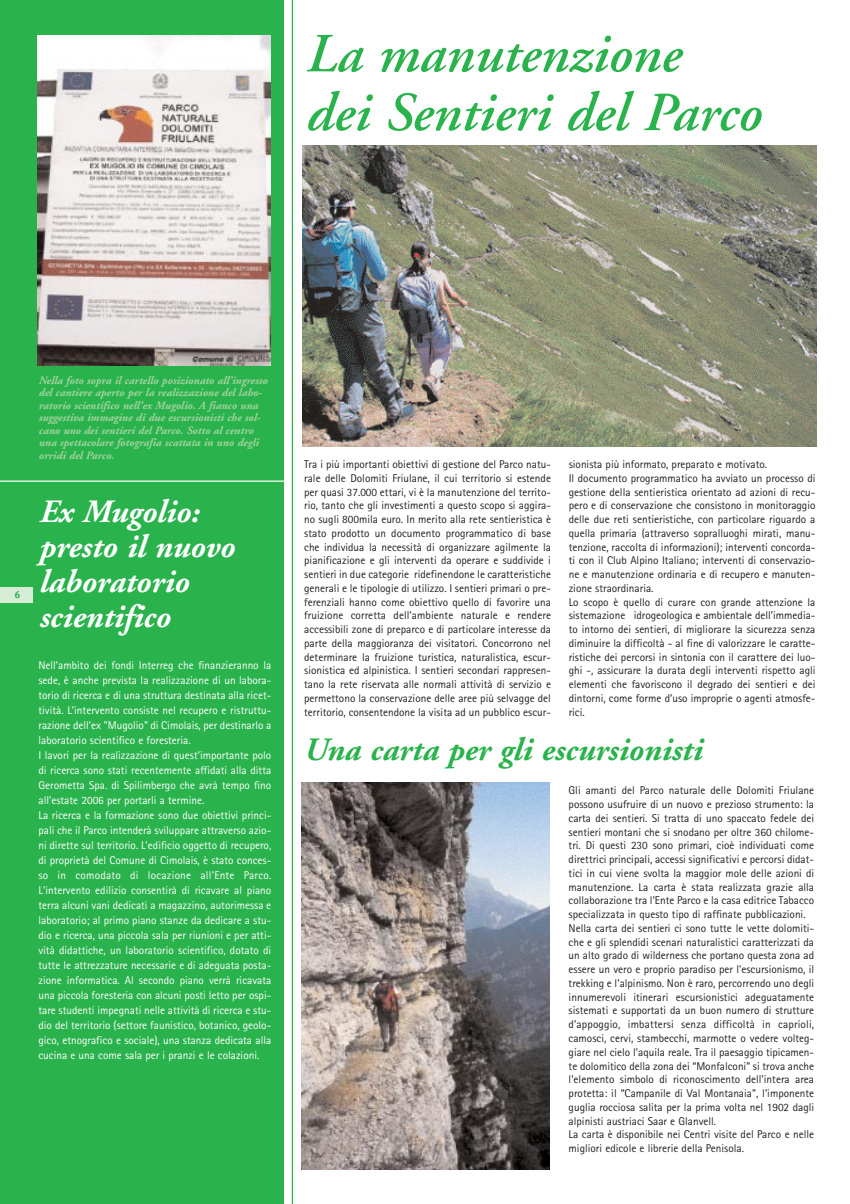
<style>
.page{position:relative;width:850px;height:1204px;background:#fff}
.page>*{position:absolute;margin:0;border:0;box-sizing:border-box;transform-origin:0 0}
.t1{font:italic 600 55px/58.8px "Adobe Garamond";color:#2ab34d}
.t2{font:italic 700 32.5px/35px "Adobe Garamond";color:#fff}
.t3{font:italic 700 32.5px "Adobe Garamond";color:#2ab34d}
.t4{font:11.25px/13.8px "Rotis Sans Serif";color:#231f20}
.t5{font:11.25px/15px "Rotis Sans Serif";color:#fff}
.t6{font:italic 700 11.25px/12.5px "Adobe Garamond";color:#a1d39e}
.t7{font:700 10px "Meta";color:#2ab34d}
</style>
<div class="page">
<div style="left:0;top:0;width:284px;height:1204px;background:#2ab34d"></div>
<div style="left:0;top:587px;width:32px;height:15px;background:#d7ecd5"></div>
<hr style="left:292px;top:0;width:1px;height:1204px;background:#2ab34d">
<img style="left:303px;top:146px;width:514px;height:300px">
<img style="left:302px;top:782px;width:248px;height:387px">
<hr style="left:0;top:480px;width:285px;height:2px;background:#fff">
<img style="left:37px;top:35px;width:233px;height:331px">
<h1 class="t1" style="left:304px;top:30px;width:457px">La manutenzione<br>dei Sentieri del Parco</h1>
<p class="t7" style="left:15px;top:590px;width:7px">6</p>
<p class="t6" style="left:38px;top:375px;width:230px">Nella foto sopra il cartello posizionato all’ingresso del cantiere aperto per la realizzazione del labo&shy;ratorio scientifico nell’ex Mugolio. A fianco una suggestiva immagine di due escursionisti che sol&shy;cano uno dei sentieri del Parco. Sotto al centro una spettacolare fotografia scattata in uno degli orridi del Parco.</p>
<h2 class="t2" style="left:38px;top:497px;width:197px">Ex Mugolio: presto il nuovo laboratorio scientifico</h2>
<p class="t5" style="left:38px;top:658px;width:234px">Nell’ambito dei fondi Interreg che finanzieranno la sede, è anche prevista la realizzazione di un labora&shy;torio di ricerca e di una struttura destinata alla ricet&shy;tività. L'intervento consiste nel recupero e ristruttu&shy;razione dell’ex "Mugolio" di Cimolais, per destinarlo a laboratorio scientifico e foresteria.<br>I lavori per la realizzazione di quest’importante polo di ricerca sono stati recentemente affidati alla ditta Gerometta Spa. di Spilimbergo che avrà tempo fino all’estate 2006 per portarli a termine.<br>La ricerca e la formazione sono due obiettivi princi&shy;pali che il Parco intenderà sviluppare attraverso azio&shy;ni dirette sul territorio. L'edificio oggetto di recupero, di proprietà del Comune di Cimolais, è stato conces&shy;so in comodato di locazione all'Ente Parco.<br>L'intervento edilizio consentirà di ricavare al piano terra alcuni vani dedicati a magazzino, autorimessa e laboratorio; al primo piano stanze da dedicare a stu&shy;dio e ricerca, una piccola sala per riunioni e per atti&shy;vità didattiche, un laboratorio scientifico, dotato di tutte le attrezzature necessarie e di adeguata posta&shy;zione informatica. Al secondo piano verrà ricavata una piccola foresteria con alcuni posti letto per ospi&shy;tare studenti impegnati nelle attività di ricerca e stu&shy;dio del territorio (settore faunistico, botanico, geolo&shy;gico, etnografico e sociale), una stanza dedicata alla cucina e una come sala per i pranzi e le colazioni.</p>
<p class="t4" style="left:304px;top:458px;width:248px;text-align:justify">Tra i più importanti obiettivi di gestione del Parco natu&shy;rale delle Dolomiti Friulane, il cui territorio si estende per quasi 37.000 ettari, vi è la manutenzione del territo&shy;rio, tanto che gli investimenti a questo scopo si aggira&shy;no sugli 800mila euro. In merito alla rete sentieristica è stato prodotto un documento programmatico di base che individua la necessità di organizzare agilmente la pianificazione e gli interventi da operare e suddivide i sentieri in due categorie ridefinendone le caratteristiche generali e le tipologie di utilizzo. I sentieri primari o pre&shy;ferenziali hanno come obiettivo quello di favorire una fruizione corretta dell’ambiente naturale e rendere accessibili zone di preparco e di particolare interesse da parte della maggioranza dei visitatori. Concorrono nel determinare la fruizione turistica, naturalistica, escur&shy;sionistica ed alpinistica. I sentieri secondari rappresen&shy;tano la rete riservata alle normali attività di servizio e permettono la conservazione delle aree più selvagge del territorio, consentendone la visita ad un pubblico escur-</p>
<p class="t4" style="left:569px;top:458px;width:248px">sionista più informato, preparato e motivato.<br>Il documento programmatico ha avviato un processo di gestione della sentieristica orientato ad azioni di recu&shy;pero e di conservazione che consistono in monitoraggio delle due reti sentieristiche, con particolare riguardo a quella primaria (attraverso sopralluoghi mirati, manu&shy;tenzione, raccolta di informazioni); interventi concorda&shy;ti con il Club Alpino Italiano; interventi di conservazio&shy;ne e manutenzione ordinaria e di recupero e manuten&shy;zione straordinaria.<br>Lo scopo è quello di curare con grande attenzione la sistemazione idrogeologica e ambientale dell’immedia&shy;to intorno dei sentieri, di migliorare la sicurezza senza diminuire la difficoltà - al fine di valorizzare le caratte&shy;ristiche dei percorsi in sintonia con il carattere dei luo&shy;ghi -, assicurare la durata degli interventi rispetto agli elementi che favoriscono il degrado dei sentieri e dei dintorni, come forme d’uso improprie o agenti atmosfe&shy;rici.</p>
<h2 class="t3" style="left:303px;top:736px;width:400px">Una carta per gli escursionisti</h2>
<p class="t4" style="left:569px;top:785px;width:247px">Gli amanti del Parco naturale delle Dolomiti Friulane possono usufruire di un nuovo e prezioso strumento: la carta dei sentieri. Si tratta di uno spaccato fedele dei sentieri montani che si snodano per oltre 360 chilome&shy;tri. Di questi 230 sono primari, cioè individuati come direttrici principali, accessi significativi e percorsi didat&shy;tici in cui viene svolta la maggior mole delle azioni di manutenzione. La carta è stata realizzata grazie alla collaborazione tra l’Ente Parco e la casa editrice Tabacco specializzata in questo tipo di raffinate pubblicazioni.<br>Nella carta dei sentieri ci sono tutte le vette dolomiti&shy;che e gli splendidi scenari naturalistici caratterizzati da un alto grado di wilderness che portano questa zona ad essere un vero e proprio paradiso per l'escursionismo, il trekking e l’alpinismo. Non è raro, percorrendo uno degli innumerevoli itinerari escursionistici adeguatamente sistemati e supportati da un buon numero di strutture d’appoggio, imbattersi senza difficoltà in caprioli, camosci, cervi, stambecchi, marmotte o vedere volteg&shy;giare nel cielo l’aquila reale. Tra il paesaggio tipicamen&shy;te dolomitico della zona dei “Monfalconi” si trova anche l’elemento simbolo di riconoscimento dell'intera area protetta: il “Campanile di Val Montanaia", l’imponente guglia rocciosa salita per la prima volta nel 1902 dagli alpinisti austriaci Saar e Glanvell.<br>La carta è disponibile nei Centri visite del Parco e nelle migliori edicole e librerie della Penisola.</p>
</div>
